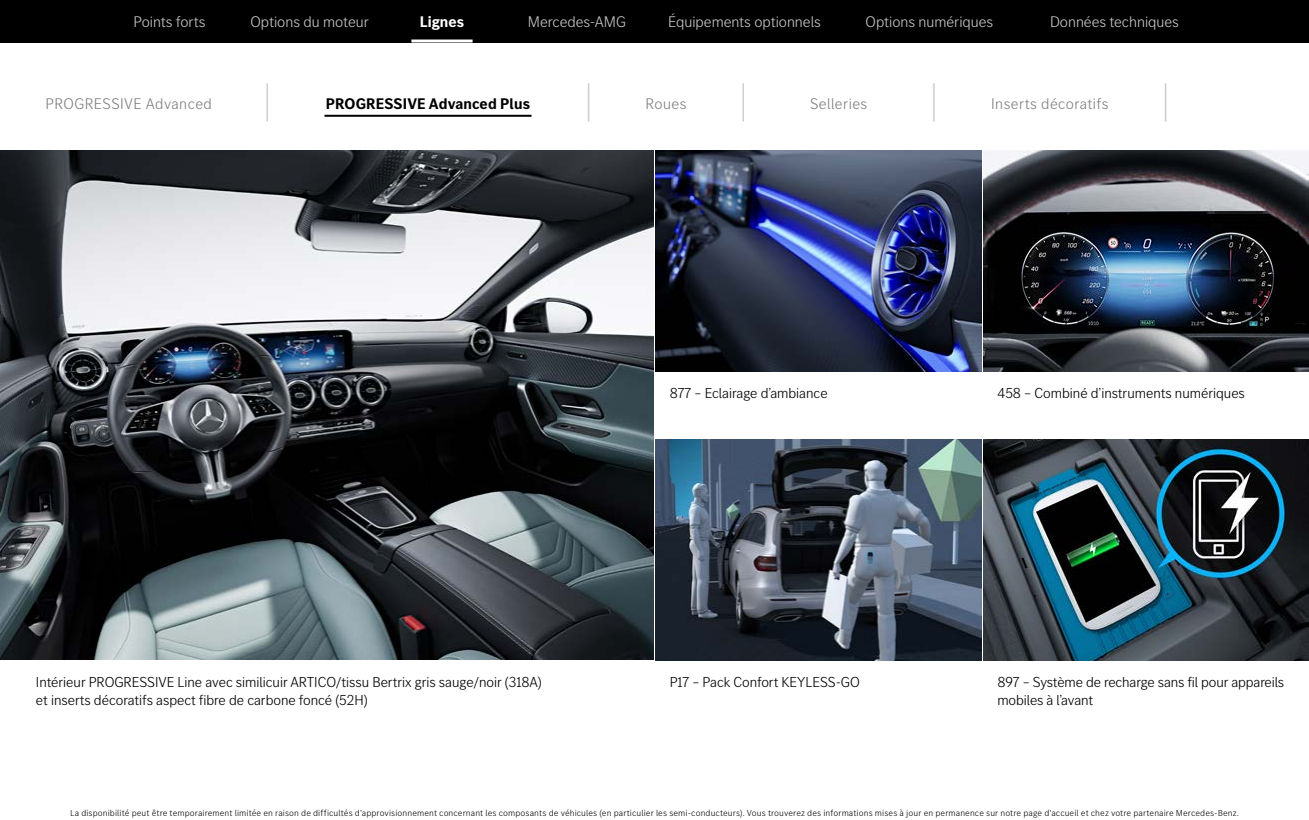
<style>
.page{position:relative;width:1309px;height:820px;background:#fff}
.page>*{position:absolute;margin:0;border:0;box-sizing:border-box;transform-origin:0 0}
.t1{font:300 45.6px "MB Corpo S Title";color:#c8c8c5;scale:.53 1}
.t2{font:300 16px "MB Corpo S Title";color:#c5c7c7}
.t3{font:300 16px "MB Corpo S Title";letter-spacing:.03em;color:#808080}
.t4{font:700 16px "MB Corpo S Title";letter-spacing:.01em;color:#000}
.t5{font:700 16px "MB Corpo S Title";color:#fff}
.t6{font:300 15px/18px "MB Corpo S Title";color:#000}
.t7{font:300 9px "MB Corpo S Text";letter-spacing:.01em;color:#000}
</style>
<div class="page">
<div style="left:0;top:0;width:1309px;height:43px;background:#000"></div>
<hr style="left:411px;top:40px;width:62px;height:3px;background:#fff">
<img style="left:0;top:150px;width:654px;height:510px">
<img style="left:983px;top:150px;width:326px;height:221px">
<img style="left:656px;top:150px;width:325px;height:221px">
<img style="left:983px;top:439px;width:326px;height:221px">
<img style="left:656px;top:439px;width:325px;height:221px">
<hr style="left:325px;top:115px;width:207px;height:2px;background:#000">
<p class="t2" style="left:134px;top:12px;width:73px">Points forts</p>
<p class="t2" style="left:251px;top:12px;width:120px">Options du moteur</p>
<p class="t5" style="left:420px;top:11px;width:46px">Lignes</p>
<p class="t2" style="left:528px;top:12px;width:100px">Mercedes-AMG</p>
<p class="t2" style="left:668px;top:12px;width:154px">Équipements optionnels</p>
<p class="t2" style="left:866px;top:12px;width:129px">Options numériques</p>
<p class="t2" style="left:1050px;top:12px;width:130px">Données techniques</p>
<p class="t3" style="left:46px;top:94px;width:168px">PROGRESSIVE Advanced</p>
<h1 class="t1" style="left:265px;top:73px;width:11px">|</h1>
<p class="t4" style="left:326px;top:93px;width:206px">PROGRESSIVE Advanced Plus</p>
<h1 class="t1" style="left:586px;top:73px;width:11px">|</h1>
<p class="t3" style="left:646px;top:94px;width:42px">Roues</p>
<h1 class="t1" style="left:741px;top:73px;width:11px">|</h1>
<p class="t3" style="left:810px;top:94px;width:59px">Selleries</p>
<h1 class="t1" style="left:931px;top:73px;width:11px">|</h1>
<p class="t3" style="left:991px;top:94px;width:119px">Inserts décoratifs</p>
<h1 class="t1" style="left:1163px;top:73px;width:11px">|</h1>
<p class="t6" style="left:670px;top:383px;width:159px">877 – Eclairage d’ambiance</p>
<p class="t6" style="left:997px;top:383px;width:249px">458 – Combiné d’instruments numériques</p>
<p class="t6" style="left:36px;top:672px;width:507px">Intérieur PROGRESSIVE Line avec similicuir ARTICO/tissu Bertrix gris sauge/noir (318A) et inserts décoratifs aspect fibre de carbone foncé (52H)</p>
<p class="t6" style="left:670px;top:672px;width:192px">P17 – Pack Confort KEYLESS-GO</p>
<p class="t6" style="left:997px;top:672px;width:288px">897 – Système de recharge sans fil pour appareils mobiles à l’avant</p>
<p class="t7" style="left:70px;top:807px;width:1170px">La disponibilité peut être temporairement limitée en raison de difficultés d’approvisionnement concernant les composants de véhicules (en particulier les semi-conducteurs). Vous trouverez des informations mises à jour en permanence sur notre page d’accueil et chez votre partenaire Mercedes-Benz.</p>
</div>
